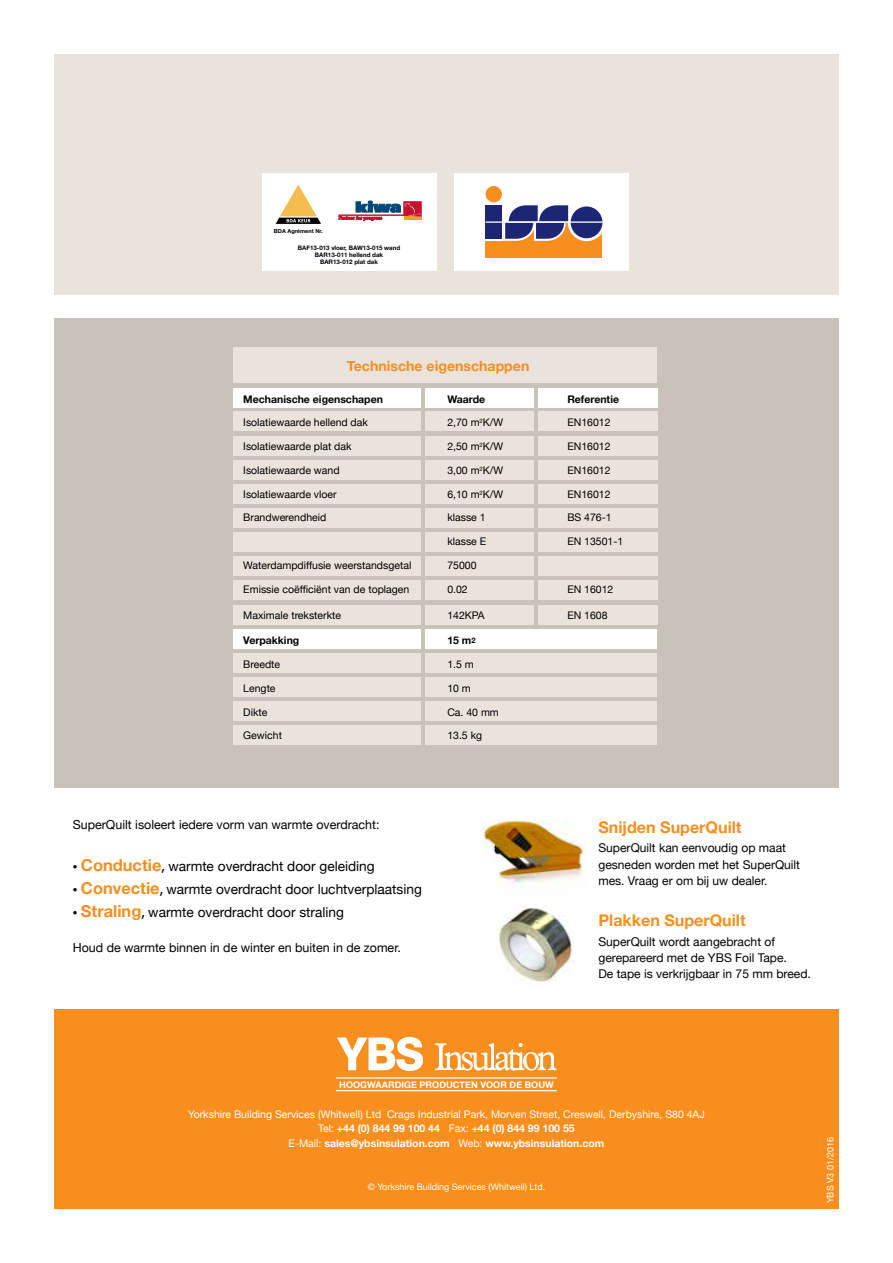
<style>
.page{position:relative;width:893px;height:1263px;background:#fff}
.page>*{position:absolute;margin:0;border:0;box-sizing:border-box;transform-origin:0 0}
.t1{font:700 16.05px "Helvetica Neue";color:#f78e1e}
.t2{font:700 14.1px "Helvetica Neue";color:#f78e1e}
.t3{font:13.65px "Helvetica Neue";color:#000}
.t4{font:12.45px "Helvetica Neue";color:#000}
.t5{font:12.15px/16px "Helvetica Neue";color:#000}
.t6{font:10.5px "Helvetica Neue";color:#000}
.t7{font:10.5px/14.5px "Helvetica Neue";color:#fff;text-align:center}
.t8{font:700 10.5px "Helvetica Neue";color:#000}
.t9{font:700 9.15px "Helvetica Neue";color:#fff}
.t10{font:9px "Helvetica Neue";color:#fff}
.t11{font:700 6.15px/7.4px "Helvetica Neue";color:#000;text-align:center}
.t12{font:700 5.55px "Helvetica Neue";color:#000}
.s1{font-size:7.5px}
.s2{font-family:"Myriad Pro";font-size:16.5px}
.s3{font-weight:700;font-size:16.5px;color:#f78e1e}
.s4{font-weight:700}
</style>
<div class="page">
<div style="left:54px;top:318px;width:785px;height:470px;background:#c9c2b8"></div>
<div style="left:54px;top:54px;width:785px;height:241px;background:#e9e3dc"></div>
<div style="left:54px;top:1010px;width:785px;height:199px;background:#f78e1e"></div>
<img style="left:496px;top:904px;width:78px;height:78px">
<svg style="left:337px;top:1037px;width:86px;height:34px"></svg>
<svg style="left:435px;top:1043px;width:122px;height:27px"></svg>
<hr style="left:336px;top:1077px;width:221px;height:1px;background:#fff">
<hr style="left:336px;top:1090px;width:221px;height:1px;background:#fff">
<div style="left:233px;top:348px;width:424px;height:35px;background:#e9e3dc"></div>
<div style="left:233px;top:436px;width:188px;height:20px;background:#e9e3dc"></div>
<div style="left:233px;top:508px;width:188px;height:20px;background:#e9e3dc"></div>
<div style="left:233px;top:580px;width:188px;height:20px;background:#e9e3dc"></div>
<div style="left:233px;top:605px;width:188px;height:19px;background:#e9e3dc"></div>
<div style="left:233px;top:677px;width:188px;height:20px;background:#e9e3dc"></div>
<div style="left:233px;top:388px;width:188px;height:19px;background:#fff"></div>
<div style="left:233px;top:460px;width:188px;height:20px;background:#e9e3dc"></div>
<div style="left:233px;top:532px;width:188px;height:20px;background:#e9e3dc"></div>
<div style="left:233px;top:629px;width:188px;height:20px;background:#fff"></div>
<div style="left:233px;top:701px;width:188px;height:20px;background:#e9e3dc"></div>
<div style="left:233px;top:411px;width:188px;height:20px;background:#e9e3dc"></div>
<div style="left:233px;top:484px;width:188px;height:20px;background:#e9e3dc"></div>
<div style="left:233px;top:556px;width:188px;height:20px;background:#e9e3dc"></div>
<div style="left:233px;top:653px;width:188px;height:20px;background:#e9e3dc"></div>
<div style="left:233px;top:725px;width:188px;height:20px;background:#e9e3dc"></div>
<div style="left:425px;top:436px;width:109px;height:20px;background:#e9e3dc"></div>
<div style="left:425px;top:508px;width:109px;height:20px;background:#e9e3dc"></div>
<div style="left:425px;top:580px;width:109px;height:20px;background:#e9e3dc"></div>
<div style="left:425px;top:605px;width:109px;height:19px;background:#e9e3dc"></div>
<div style="left:425px;top:677px;width:232px;height:20px;background:#e9e3dc"></div>
<div style="left:425px;top:388px;width:109px;height:19px;background:#fff"></div>
<div style="left:425px;top:460px;width:109px;height:20px;background:#e9e3dc"></div>
<div style="left:425px;top:532px;width:109px;height:20px;background:#e9e3dc"></div>
<div style="left:425px;top:629px;width:232px;height:20px;background:#fff"></div>
<div style="left:425px;top:701px;width:232px;height:20px;background:#e9e3dc"></div>
<div style="left:425px;top:411px;width:109px;height:20px;background:#e9e3dc"></div>
<div style="left:425px;top:484px;width:109px;height:20px;background:#e9e3dc"></div>
<div style="left:425px;top:556px;width:109px;height:20px;background:#e9e3dc"></div>
<div style="left:425px;top:653px;width:232px;height:20px;background:#e9e3dc"></div>
<div style="left:425px;top:725px;width:232px;height:20px;background:#e9e3dc"></div>
<div style="left:538px;top:436px;width:119px;height:20px;background:#e9e3dc"></div>
<div style="left:538px;top:508px;width:119px;height:20px;background:#e9e3dc"></div>
<div style="left:538px;top:580px;width:119px;height:20px;background:#e9e3dc"></div>
<div style="left:538px;top:605px;width:119px;height:19px;background:#e9e3dc"></div>
<div style="left:538px;top:388px;width:119px;height:19px;background:#fff"></div>
<div style="left:538px;top:460px;width:119px;height:20px;background:#e9e3dc"></div>
<div style="left:538px;top:532px;width:119px;height:20px;background:#e9e3dc"></div>
<div style="left:538px;top:411px;width:119px;height:20px;background:#e9e3dc"></div>
<div style="left:538px;top:484px;width:119px;height:20px;background:#e9e3dc"></div>
<div style="left:538px;top:556px;width:119px;height:20px;background:#e9e3dc"></div>
<div style="left:262px;top:173px;width:174px;height:98px;background:#fff"></div>
<svg style="left:339px;top:201px;width:82px;height:20px"></svg>
<svg style="left:276px;top:184px;width:45px;height:40px"></svg>
<div style="left:454px;top:173px;width:175px;height:98px;background:#fff"></div>
<div style="left:486px;top:222px;width:116px;height:36px;background:#f78e1e"></div>
<div style="left:486px;top:186px;width:16px;height:16px;background:#f78e1e;border-radius:50%"></div>
<div style="left:569px;top:205px;width:35px;height:35px;background:#1c2674;border-radius:50%"></div>
<div style="left:568px;top:204px;width:37px;height:37px;border:3px solid #fff;border-radius:50%"></div>
<svg style="left:502px;top:205px;width:66px;height:37px"></svg>
<svg style="left:485px;top:222px;width:18px;height:19px"></svg>
<div style="left:486px;top:205px;width:16px;height:17px;background:#1c2674"></div>
<div style="left:486px;top:223px;width:16px;height:16px;background:#1c2674"></div>
<hr style="left:486px;top:221px;width:117px;height:2px;background:#fff">
<img style="left:483px;top:819px;width:103px;height:65px">
<p class="t12" style="left:274px;top:228px;width:50px">BDA Agrément Nr.</p>
<p class="t11" style="left:298px;top:244px;width:104px">BAF13-013 vloer, BAW13-015 wand<br>BAR13-011 hellend dak<br>BAR13-012 plat dak</p>
<h2 class="t2" style="left:347px;top:358px;width:184px">Technische eigenschappen</h2>
<p class="t8" style="left:243px;top:392px;width:141px">Mechanische eigenschapen</p>
<p class="t8" style="left:447px;top:392px;width:39px">Waarde</p>
<p class="t8" style="left:567px;top:392px;width:53px">Referentie</p>
<p class="t6" style="left:243px;top:416px;width:126px">Isolatiewaarde hellend dak</p>
<p class="t6" style="left:447px;top:416px;width:57px">2,70 m<sup>2</sup>K/W</p>
<p class="t6" style="left:567px;top:416px;width:45px">EN16012</p>
<p class="t6" style="left:243px;top:440px;width:110px">Isolatiewaarde plat dak</p>
<p class="t6" style="left:447px;top:440px;width:57px">2,50 m<sup>2</sup>K/W</p>
<p class="t6" style="left:567px;top:440px;width:45px">EN16012</p>
<p class="t6" style="left:243px;top:464px;width:98px">Isolatiewaarde wand</p>
<p class="t6" style="left:447px;top:464px;width:57px">3,00 m<sup>2</sup>K/W</p>
<p class="t6" style="left:567px;top:464px;width:45px">EN16012</p>
<p class="t6" style="left:243px;top:488px;width:95px">Isolatiewaarde vloer</p>
<p class="t6" style="left:447px;top:488px;width:57px">6,10 m<sup>2</sup>K/W</p>
<p class="t6" style="left:567px;top:488px;width:45px">EN16012</p>
<p class="t6" style="left:243px;top:511px;width:85px">Brandwerendheid</p>
<p class="t6" style="left:447px;top:511px;width:40px">klasse 1</p>
<p class="t6" style="left:567px;top:511px;width:46px">BS 476-1</p>
<p class="t6" style="left:447px;top:535px;width:40px">klasse E</p>
<p class="t6" style="left:567px;top:535px;width:58px">EN 13501-1</p>
<p class="t6" style="left:243px;top:559px;width:170px">Waterdampdiffusie weerstandsgetal</p>
<p class="t6" style="left:447px;top:559px;width:31px">75000</p>
<p class="t6" style="left:243px;top:583px;width:168px">Emissie coëfficiënt van de toplagen</p>
<p class="t6" style="left:447px;top:583px;width:22px">0.02</p>
<p class="t6" style="left:567px;top:583px;width:48px">EN 16012</p>
<p class="t6" style="left:243px;top:608px;width:99px">Maximale treksterkte</p>
<p class="t6" style="left:447px;top:608px;width:39px">142KPA</p>
<p class="t6" style="left:567px;top:608px;width:42px">EN 1608</p>
<p class="t8" style="left:243px;top:634px;width:57px">Verpakking</p>
<p class="t8" style="left:447px;top:634px;width:30px">15 m<span class="s1">2</span></p>
<p class="t6" style="left:243px;top:658px;width:38px">Breedte</p>
<p class="t6" style="left:447px;top:658px;width:28px">1.5 m</p>
<p class="t6" style="left:243px;top:682px;width:34px">Lengte</p>
<p class="t6" style="left:447px;top:682px;width:25px">10 m</p>
<p class="t6" style="left:243px;top:706px;width:26px">Dikte</p>
<p class="t6" style="left:447px;top:706px;width:53px">Ca. 40 mm</p>
<p class="t6" style="left:243px;top:729px;width:40px">Gewicht</p>
<p class="t6" style="left:447px;top:729px;width:36px">13.5 kg</p>
<p class="t4" style="left:73px;top:817px;width:308px">SuperQuilt isoleert iedere vorm van warmte overdracht:</p>
<h3 class="t3" style="left:73px;top:858px;width:303px"><span class="s2">•</span> <span class="s3">Conductie</span><span class="s2">,</span> warmte overdracht door geleiding</h3>
<h3 class="t3" style="left:73px;top:881px;width:351px"><span class="s2">•</span> <span class="s3">Convectie</span><span class="s2">,</span> warmte overdracht door luchtverplaatsing</h3>
<h3 class="t3" style="left:73px;top:904px;width:273px"><span class="s2">•</span> <span class="s3">Straling</span><span class="s2">,</span> warmte overdracht door straling</h3>
<p class="t4" style="left:73px;top:940px;width:329px">Houd de warmte binnen in de winter en buiten in de zomer.</p>
<h1 class="t1" style="left:598px;top:817px;width:145px">Snijden SuperQuilt</h1>
<p class="t5" style="left:598px;top:840px;width:203px">SuperQuilt kan eenvoudig op maat gesneden worden met het SuperQuilt mes. Vraag er om bij uw dealer.</p>
<h1 class="t1" style="left:598px;top:910px;width:149px">Plakken SuperQuilt</h1>
<p class="t5" style="left:598px;top:933px;width:214px">SuperQuilt wordt aangebracht of gerepareerd met de YBS Foil Tape.<br>De tape is verkrijgbaar in 75 mm breed.</p>
<p class="t9" style="left:339px;top:1078px;width:216px">HOOGWAARDIGE PRODUCTEN VOOR DE BOUW</p>
<p class="t7" style="left:188px;top:1106px;width:518px">Yorkshire Building Services (Whitwell) Ltd Crags Industrial Park, Morven Street, Creswell, Derbyshire, S80 4AJ<br>Tel: <span class="s4">+44 (0) 844 99 100 44</span> Fax: <span class="s4">+44 (0) 844 99 100 55<br></span>E-Mail: <span class="s4">sales@ybsinsulation.com</span> Web: <span class="s4">www.ybsinsulation.com</span></p>
<p class="t10" style="left:368px;top:1181px;width:179px">© Yorkshire Building Services (Whitwell) Ltd.</p>
<p class="t10" style="left:825px;top:1203px;width:68px;rotate:-90deg">YBS V3 01/2016</p>
</div>
